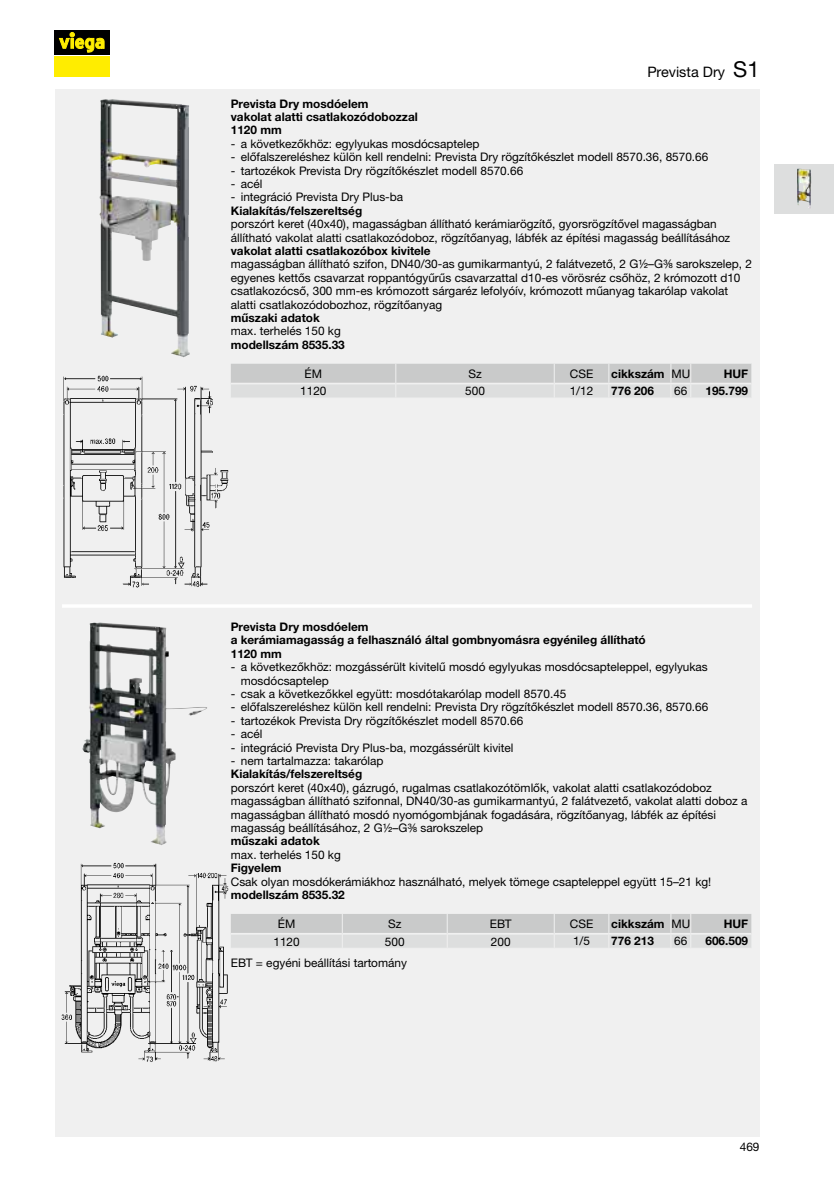
<style>
.page{position:relative;width:834px;height:1181px;background:#fff}
.page>*{position:absolute;margin:0;border:0;box-sizing:border-box;transform-origin:0 0}
.t1{font:14.35px "M Ying Hei PR Cfor Viega W4";color:#000}
.t2{font:11.9px/13.5px "M Ying Hei PR Cfor Viega W4";color:#000}
.t3{font:11.9px/13.5px "M Ying Hei PR Cfor Viega W7";color:#000}
.s1{font-size:21.88px}
.s2{font-family:"M Ying Hei PR Cfor Viega W4"}
</style>
<div class="page">
<div style="left:55px;top:89px;width:704px;height:1047px;background:#f0f0f0"></div>
<div style="left:774px;top:164px;width:59px;height:49px;background:#dddede"></div>
<img style="left:797px;top:169px;width:14px;height:39px">
<svg style="left:231px;top:364px;width:521px;height:34px;background:#d3d4d4"></svg>
<img style="left:100px;top:99px;width:90px;height:258px">
<img style="left:63px;top:375px;width:165px;height:213px">
<svg style="left:231px;top:914px;width:521px;height:34px;background:#d3d4d4"></svg>
<img style="left:82px;top:623px;width:74px;height:220px">
<img style="left:61px;top:862px;width:167px;height:200px">
<hr style="left:62px;top:604px;width:690px;height:4px;background:#fff">
<div style="left:55px;top:56px;width:55px;height:21px;background:#ffed00"></div>
<div style="left:55px;top:30px;width:55px;height:24px;background:#000"></div>
<svg style="left:59px;top:32px;width:45px;height:21px"></svg>
<p class="t1" style="left:647px;top:63px;width:113px">Prevista Dry <span class="s1">S1</span></p>
<p class="t3" style="left:231px;top:97px;width:188px">Prevista Dry mosdóelem<br>vakolat alatti csatlakozódobozzal<br>1120 mm</p>
<p class="t2" style="left:231px;top:137px;width:250px">- a következőkhöz: egylyukas mosdócsaptelep</p>
<p class="t2" style="left:231px;top:150px;width:479px">- előfalszereléshez külön kell rendelni: Prevista -Dry rögzítőkészlet modell 8570.36, 8570.66</p>
<p class="t2" style="left:231px;top:164px;width:294px">- tartozékok Prevista -Dry rögzítőkészlet modell 8570.66</p>
<p class="t2" style="left:231px;top:177px;width:33px">- acél</p>
<p class="t2" style="left:231px;top:190px;width:174px">- integráció Prevista -Dry Plus-ba</p>
<p class="t3" style="left:231px;top:204px;width:133px">Kialakítás/felszereltség</p>
<p class="t2" style="left:231px;top:217px;width:501px">porszórt keret (40x40), magasságban állítható kerámiarögzítő, gyorsrögzítővel magasságban állítható vakolat alatti csatlakozódoboz, rögzítőanyag, lábfék az építési magasság beállításához</p>
<p class="t3" style="left:231px;top:244px;width:201px">vakolat alatti csatlakozóbox kivitele</p>
<p class="t2" style="left:231px;top:257px;width:522px">magasságban állítható szifon, DN40/30-as gumikarmantyú, 2 falátvezető, 2 G½–G⅜ sarokszelep, 2 egyenes kettős csavarzat roppantógyűrűs csavarzattal d10-es vörösréz csőhöz, 2 krómozott d10 csatlakozócső, 300 -mm-es krómozott sárgaréz lefolyóív, krómozott műanyag takarólap vakolat alatti csatlakozódobozhoz, rögzítőanyag</p>
<p class="t3" style="left:231px;top:311px;width:90px">műszaki adatok</p>
<p class="t2" style="left:231px;top:324px;width:111px">max. terhelés 150 -kg</p>
<p class="t3" style="left:231px;top:338px;width:115px">modellszám 8535.33</p>
<p class="t2" style="left:304px;top:367px;width:19px">ÉM</p>
<p class="t2" style="left:468px;top:367px;width:15px">Sz</p>
<p class="t2" style="left:569px;top:367px;width:25px">CSE</p>
<p class="t3" style="left:611px;top:367px;width:80px">cikkszám <span class="s2">MU</span></p>
<p class="t3" style="left:723px;top:367px;width:26px">HUF</p>
<p class="t2" style="left:300px;top:384px;width:28px">1120</p>
<p class="t2" style="left:465px;top:384px;width:21px">500</p>
<p class="t2" style="left:569px;top:384px;width:25px">1/12</p>
<p class="t3" style="left:611px;top:384px;width:44px">776 206</p>
<p class="t2" style="left:674px;top:384px;width:15px">66</p>
<p class="t3" style="left:705px;top:384px;width:44px">195.799</p>
<p class="t3" style="left:231px;top:620px;width:416px">Prevista Dry mosdóelem<br>a kerámiamagasság a felhasználó által gombnyomásra egyénileg állítható<br>1120 mm</p>
<p class="t2" style="left:241px;top:660px;width:468px;text-indent:-10px">- a következőkhöz: mozgássérült kivitelű mosdó egylyukas mosdócsapteleppel, egylyukas mosdócsaptelep</p>
<p class="t2" style="left:231px;top:687px;width:337px">- csak a következőkkel együtt: mosdótakarólap modell 8570.45</p>
<p class="t2" style="left:231px;top:700px;width:479px">- előfalszereléshez külön kell rendelni: Prevista -Dry rögzítőkészlet modell 8570.36, 8570.66</p>
<p class="t2" style="left:231px;top:714px;width:294px">- tartozékok Prevista -Dry rögzítőkészlet modell 8570.66</p>
<p class="t2" style="left:231px;top:727px;width:33px">- acél</p>
<p class="t2" style="left:231px;top:740px;width:284px">- integráció Prevista -Dry Plus-ba, mozgássérült kivitel</p>
<p class="t2" style="left:231px;top:754px;width:154px">- nem tartalmazza: takarólap</p>
<p class="t3" style="left:231px;top:767px;width:133px">Kialakítás/felszereltség</p>
<p class="t2" style="left:231px;top:781px;width:518px">porszórt keret (40x40), gázrugó, rugalmas csatlakozótömlők, vakolat alatti csatlakozódoboz magasságban állítható szifonnal, DN40/30-as gumikarmantyú, 2 falátvezető, vakolat alatti doboz a magasságban állítható mosdó nyomógombjának fogadására, rögzítőanyag, lábfék az építési magasság beállításához, 2 G½–G⅜ sarokszelep</p>
<p class="t3" style="left:231px;top:834px;width:90px">műszaki adatok</p>
<p class="t2" style="left:231px;top:848px;width:111px">max. terhelés 150 -kg</p>
<p class="t3" style="left:231px;top:861px;width:52px">Figyelem</p>
<p class="t2" style="left:231px;top:874px;width:482px">Csak olyan mosdókerámiákhoz használható, melyek tömege csapteleppel együtt 15–21 -kg!</p>
<p class="t3" style="left:231px;top:888px;width:115px">modellszám 8535.32</p>
<p class="t2" style="left:278px;top:917px;width:19px">ÉM</p>
<p class="t2" style="left:388px;top:917px;width:15px">Sz</p>
<p class="t2" style="left:489px;top:917px;width:23px">EBT</p>
<p class="t2" style="left:569px;top:917px;width:25px">CSE</p>
<p class="t3" style="left:611px;top:917px;width:80px">cikkszám <span class="s2">MU</span></p>
<p class="t3" style="left:723px;top:917px;width:26px">HUF</p>
<p class="t2" style="left:273px;top:934px;width:28px">1120</p>
<p class="t2" style="left:385px;top:934px;width:21px">500</p>
<p class="t2" style="left:491px;top:934px;width:21px">200</p>
<p class="t2" style="left:573px;top:934px;width:19px">1/5</p>
<p class="t3" style="left:611px;top:934px;width:44px">776 213</p>
<p class="t2" style="left:674px;top:934px;width:15px">66</p>
<p class="t3" style="left:705px;top:934px;width:44px">606.509</p>
<p class="t2" style="left:231px;top:955px;width:178px">EBT = -egyéni beállítási tartomány</p>
<p class="t2" style="left:739px;top:1140px;width:21px">469</p>
</div>
